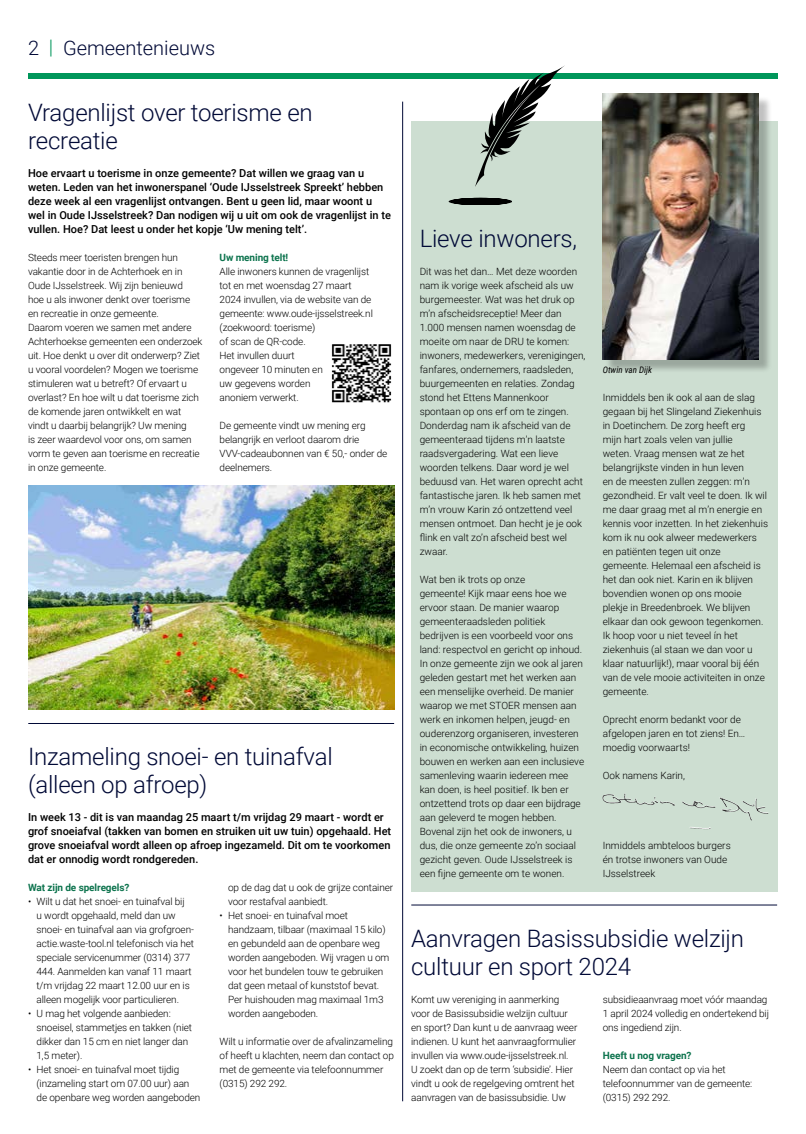
<style>
.page{position:relative;width:806px;height:1134px;background:#fff}
.page>*{position:absolute;margin:0;border:0;box-sizing:border-box;transform-origin:0 0}
.OIJ_kop_klein{font:300 24px/28px "Roboto";letter-spacing:-.01em;color:#000936}
.t1{font:300 20px "Roboto";color:#000936}
.OIJ_intro{font:500 11px/14px "Roboto";color:#000}
.OIJ_platte_tekst{font:300 10px/14px "Roboto";color:#000}
.OIJ_platte_tekst_bekendmakingen{font:300 10px/14px "Roboto";letter-spacing:-.01em;color:#000}
.OIJ_tussenkop{font:700 10px "Roboto";letter-spacing:-.01em;color:#0c734d}
.OIJ_foto-bijschrift{font:italic 9px "Roboto Condensed";color:#000}
.s1{color:#00965a}
</style>
<div class="page">
<div style="left:28px;top:73px;width:748px;height:6px;background:#00965a"></div>
<img style="left:28px;top:485px;width:366px;height:224px">
<img style="left:331px;top:344px;width:61px;height:59px">
<hr style="left:28px;top:723px;width:366px;height:1px;background:#000936">
<hr style="left:402px;top:102px;width:1px;height:999px;background:#000936">
<div style="left:411px;top:121px;width:365px;height:770px;background:#cdded1"></div>
<svg style="left:448px;top:198px;width:64px;height:7px"></svg>
<svg style="left:475px;top:65px;width:90px;height:122px"></svg>
<div style="left:605px;top:96px;width:167px;height:277px;background:#000;opacity:.25"></div>
<img style="left:602px;top:93px;width:156px;height:266px">
<img style="left:602px;top:794px;width:22px;height:9px">
<hr style="left:411px;top:905px;width:365px;height:1px;background:#000936">
<p class="t1" style="left:28px;top:34px;width:189px">2 <span class="s1">|</span> Gemeentenieuws</p>
<h2 class="OIJ_kop_klein" style="left:28px;top:98px;width:286px">Vragenlijst over toerisme en recreatie</h2>
<p class="OIJ_intro" style="left:28px;top:166px;width:364px">Hoe ervaart u toerisme in onze gemeente? Dat willen we graag van u weten. Leden van het inwonerspanel ‘Oude IJsselstreek Spreekt’ hebben deze week al een vragenlijst ontvangen. Bent u geen lid, maar woont u wel in Oude IJsselstreek? Dan nodigen wij u uit om ook de vragenlijst in te vullen. Hoe? Dat leest u onder het kopje ‘Uw mening telt’.</p>
<p class="OIJ_platte_tekst" style="left:28px;top:250px;width:176px">Steeds meer toeristen brengen hun vakantie door in de Achterhoek en in Oude IJsselstreek. Wij zijn benieuwd<br>hoe u als inwoner denkt over toerisme en recreatie in onze gemeente.<br>Daarom voeren we samen met andere Achterhoekse gemeenten een onderzoek uit. Hoe denkt u over dit onderwerp? Ziet u vooral voordelen? Mogen we toerisme stimuleren wat u betreft? Of ervaart u overlast? En hoe wilt u dat toerisme zich de komende jaren ontwikkelt en wat vindt u daarbij belangrijk? Uw mening<br>is zeer waardevol voor ons, om samen vorm te geven aan toerisme en recreatie in onze gemeente.</p>
<p class="OIJ_tussenkop" style="left:219px;top:251px;width:70px">Uw mening telt!</p>
<p class="OIJ_platte_tekst" style="left:219px;top:264px;width:155px">Alle inwoners kunnen de vragenlijst tot en met woensdag 27 maart<br>2024 invullen, via de website van de gemeente: www.oude-ijsselstreek.nl (zoekwoord: toerisme)<br>of scan de QR-code.<br>Het invullen duurt<br>ongeveer 10 minuten en<br>uw gegevens worden<br>anoniem verwerkt.</p>
<p class="OIJ_platte_tekst" style="left:219px;top:418px;width:169px">De gemeente vindt uw mening erg belangrijk en verloot daarom drie<br>VVV-cadeaubonnen van € 50,- onder de deelnemers.</p>
<h2 class="OIJ_kop_klein" style="left:28px;top:742px;width:306px">Inzameling snoei- en tuinafval (alleen op afroep)</h2>
<p class="OIJ_intro" style="left:28px;top:810px;width:364px">In week 13 - dit is van maandag 25 maart t/m vrijdag 29 maart - wordt er grof snoeiafval (takken van bomen en struiken uit uw tuin) opgehaald. Het grove snoeiafval wordt alleen op afroep ingezameld. Dit om te voorkomen dat er onnodig wordt rondgereden.</p>
<p class="OIJ_tussenkop" style="left:28px;top:881px;width:103px">Wat zijn de spelregels?</p>
<p class="OIJ_platte_tekst_bekendmakingen" style="left:37px;top:894px;width:159px;text-indent:-9px">• Wilt u dat het snoei- en tuinafval bij<br>u wordt opgehaald, meld dan uw snoei- en tuinafval aan via grofgroen&shy;actie.waste-tool.nl telefonisch via het speciale servicenummer (0314) 377<br>444. Aanmelden kan vanaf 11 maart t/m vrijdag 22 maart 12.00 uur en is alleen mogelijk voor particulieren.</p>
<p class="OIJ_platte_tekst_bekendmakingen" style="left:37px;top:1006px;width:157px;text-indent:-9px">• U mag het volgende aanbieden: snoeisel, stammetjes en takken (niet dikker dan 15 cm en niet langer dan<br>1,5 meter).</p>
<p class="OIJ_platte_tekst_bekendmakingen" style="left:37px;top:1062px;width:165px;text-indent:-9px">• Het snoei- en tuinafval moet tijdig (inzameling start om 07.00 uur) aan de openbare weg worden aangeboden</p>
<p class="OIJ_platte_tekst_bekendmakingen" style="left:228px;top:880px;width:166px">op de dag dat u ook de grijze container voor restafval aanbiedt.</p>
<p class="OIJ_platte_tekst_bekendmakingen" style="left:228px;top:908px;width:163px;text-indent:-9px">• Het snoei- en tuinafval moet handzaam, tilbaar (maximaal 15 kilo) en gebundeld aan de openbare weg worden aangeboden. Wij vragen u om voor het bundelen touw te gebruiken dat geen metaal of kunststof bevat.<br>Per huishouden mag maximaal 1m3 worden aangeboden.</p>
<p class="OIJ_platte_tekst" style="left:219px;top:1034px;width:176px">Wilt u informatie over de afvalinzameling of heeft u klachten, neem dan contact op met de gemeente via telefoonnummer (0315) 292 292.</p>
<h2 class="OIJ_kop_klein" style="left:419px;top:224px;width:159px">Lieve inwoners,</h2>
<p class="OIJ_platte_tekst" style="left:419px;top:264px;width:167px">Dit was het dan… Met deze woorden nam ik vorige week afscheid als uw burgemeester. Wat was het druk op m’n afscheidsreceptie! Meer dan<br>1.000 mensen namen woensdag de moeite om naar de DRU te komen: inwoners, medewerkers, verenigingen, fanfares, ondernemers, raadsleden, buurgemeenten en relaties. Zondag stond het Ettens Mannenkoor spontaan op ons erf om te zingen.<br>Donderdag nam ik afscheid van de gemeenteraad tijdens m’n laatste raadsvergadering. Wat een lieve woorden telkens. Daar word je wel beduusd van. Het waren oprecht acht fantastische jaren. Ik heb samen met m’n vrouw Karin zó ontzettend veel mensen ontmoet. Dan hecht je je ook flink en valt zo’n afscheid best wel zwaar.</p>
<p class="OIJ_platte_tekst" style="left:419px;top:572px;width:166px">Wat ben ik trots op onze<br>gemeente! Kijk maar eens hoe we ervoor staan. De manier waarop gemeenteraadsleden politiek bedrijven is een voorbeeld voor ons land: respectvol en gericht op inhoud.<br>In onze gemeente zijn we ook al jaren geleden gestart met het werken aan een menselijke overheid. De manier waarop we met STOER mensen aan werk en inkomen helpen, jeugd- en ouderenzorg organiseren, investeren in economische ontwikkeling, huizen bouwen en werken aan een inclusieve samenleving waarin iedereen mee kan doen, is heel positief. Ik ben er ontzettend trots op daar een bijdrage aan geleverd te mogen hebben.<br>Bovenal zijn het ook de inwoners, u dus, die onze gemeente zo’n sociaal gezicht geven. Oude IJsselstreek is een fijne gemeente om te wonen.</p>
<p class="OIJ_foto-bijschrift" style="left:602px;top:364px;width:51px">Otwin van Dijk</p>
<p class="OIJ_platte_tekst" style="left:602px;top:390px;width:167px">Inmiddels ben ik ook al aan de slag gegaan bij het Slingeland Ziekenhuis in Doetinchem. De zorg heeft erg<br>mijn hart zoals velen van jullie<br>weten. Vraag mensen wat ze het belangrijkste vinden in hun leven<br>en de meesten zullen zeggen: m’n gezondheid. Er valt veel te doen. Ik wil me daar graag met al m’n energie en kennis voor inzetten. In het ziekenhuis kom ik nu ook alweer medewerkers en patiënten tegen uit onze gemeente. Helemaal een afscheid is het dan ook niet. Karin en ik blijven bovendien wonen op ons mooie plekje in Breedenbroek. We blijven elkaar dan ook gewoon tegenkomen.<br>Ik hoop voor u niet teveel ín het ziekenhuis (al staan we dan voor u klaar natuurlijk!), maar vooral bij één van de vele mooie activiteiten in onze gemeente.</p>
<p class="OIJ_platte_tekst" style="left:602px;top:712px;width:144px">Oprecht enorm bedankt voor de afgelopen jaren en tot ziens! En… moedig voorwaarts!</p>
<p class="OIJ_platte_tekst" style="left:602px;top:768px;width:84px">Ook namens Karin,</p>
<p class="OIJ_platte_tekst" style="left:602px;top:838px;width:129px">Inmiddels ambteloos burgers én trotse inwoners van Oude<br>IJsselstreek</p>
<h2 class="OIJ_kop_klein" style="left:411px;top:924px;width:334px">Aanvragen Basissubsidie welzijn cultuur en sport 2024</h2>
<p class="OIJ_platte_tekst" style="left:411px;top:992px;width:168px">Komt uw vereniging in aanmerking voor de Basissubsidie welzijn cultuur en sport? Dan kunt u de aanvraag weer indienen. U kunt het aanvraagformulier invullen via www.oude-ijsselstreek.nl.<br>U zoekt dan op de term ‘subsidie’. Hier vindt u ook de regelgeving omtrent het aanvragen van de basissubsidie. Uw</p>
<p class="OIJ_platte_tekst" style="left:602px;top:992px;width:168px">subsidieaanvraag moet vóór maandag<br>1 april 2024 volledig en ondertekend bij ons ingediend zijn.</p>
<p class="OIJ_tussenkop" style="left:602px;top:1049px;width:90px">Heeft u nog vragen?</p>
<p class="OIJ_platte_tekst" style="left:602px;top:1062px;width:151px">Neem dan contact op via het telefoonnummer van de gemeente: (0315) 292 292.</p>
</div>
